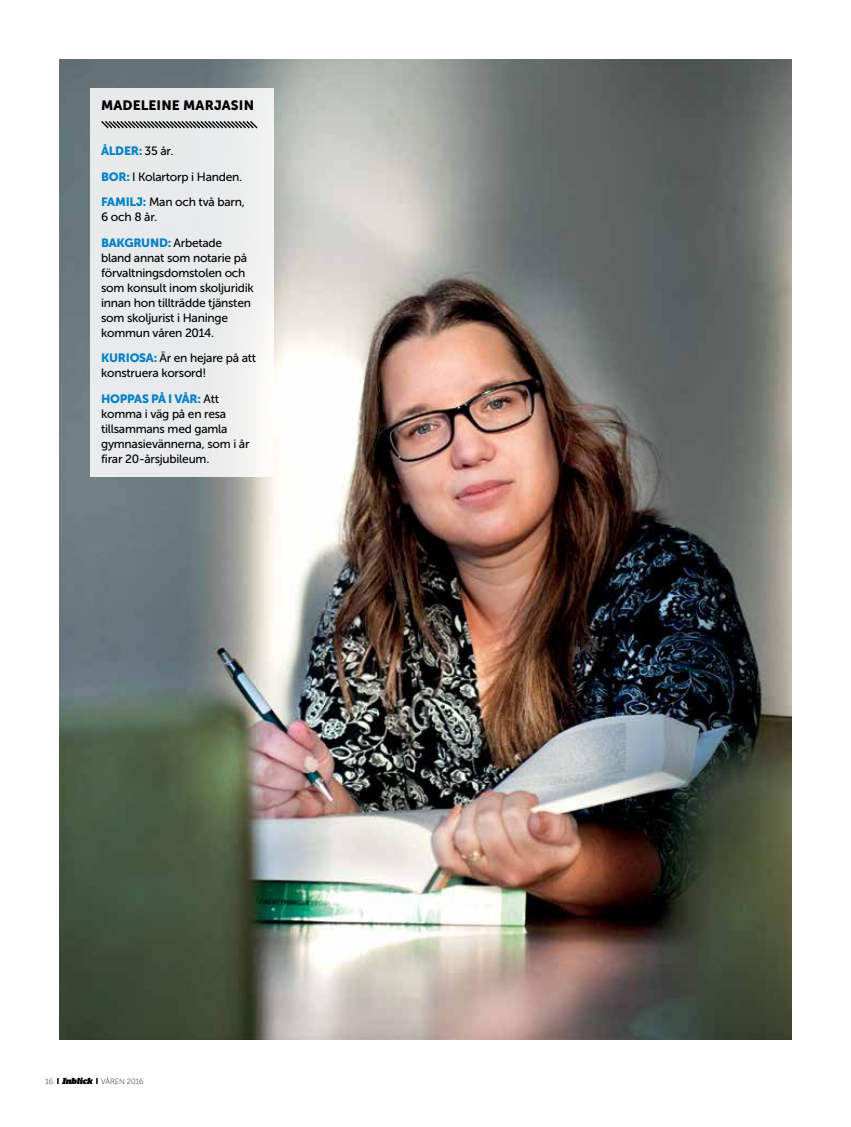
<style>
.page{position:relative;width:851px;height:1127px;background:#fff}
.page>*{position:absolute;margin:0;border:0;box-sizing:border-box;transform-origin:0 0}
.t1{font:13.5px "Museo Sans 900";letter-spacing:.01em;color:#000}
.t2{font:12px/15px "Museo Sans 500";letter-spacing:-.02em;color:#000}
.t3{font:12px "Museo Sans 900";letter-spacing:-.02em;color:#0080c6}
.t4{font:7.5px "Museo Sans 100";color:#000}
.s1{font-family:"Museo Sans 500";color:#000}
.s2{font-family:"Museo Sans 900";color:#0080c6}
.s3{font-family:"Stag";font-weight:900;font-style:italic;font-size:8.7px}
</style>
<div class="page">
<img style="left:60px;top:60px;width:731px;height:979px">
<div style="left:90px;top:88px;width:184px;height:388px;background:#e8eaeb"></div>
<svg style="left:101px;top:121px;width:157px;height:8px"></svg>
<svg style="left:57px;top:1078px;width:2px;height:6px"></svg>
<svg style="left:96px;top:1078px;width:2px;height:6px"></svg>
<p class="t1" style="left:101px;top:98px;width:154px">MADELEINE MARJASIN</p>
<p class="t3" style="left:101px;top:144px;width:74px">ÅLDER: <span class="s1">35 år.</span></p>
<p class="t2" style="left:101px;top:164px;width:145px;line-height:25.5px"><span class="s2">BOR:</span> I Kolartorp i Handen.<br><span class="s2">FAMILJ:</span> Man och två barn,</p>
<p class="t2" style="left:101px;top:210px;width:58px">6 och 8 år.</p>
<p class="t3" style="left:101px;top:236px;width:123px">BAKGRUND: <span class="s1">Arbetade</span></p>
<p class="t2" style="left:101px;top:250px;width:154px">bland annat som notarie på förvaltningsdomstolen och som konsult inom skoljuridik innan hon tillträdde tjänsten som skoljurist i Haninge kommun våren 2014.</p>
<p class="t2" style="left:101px;top:351px;width:156px"><span class="s2">KURIOSA:</span> Är en hejare på att konstruera korsord!</p>
<p class="t3" style="left:101px;top:392px;width:120px">HOPPAS PÅ I VÅR: <span class="s1">Att</span></p>
<p class="t2" style="left:101px;top:406px;width:150px">komma i väg på en resa tillsammans med gamla gymnasievännerna, som i år firar 20-årsjubileum.</p>
<p class="t4" style="left:46px;top:1077px;width:99px">16 <span class="s3">Inblick</span> VÅREN 2016</p>
</div>
